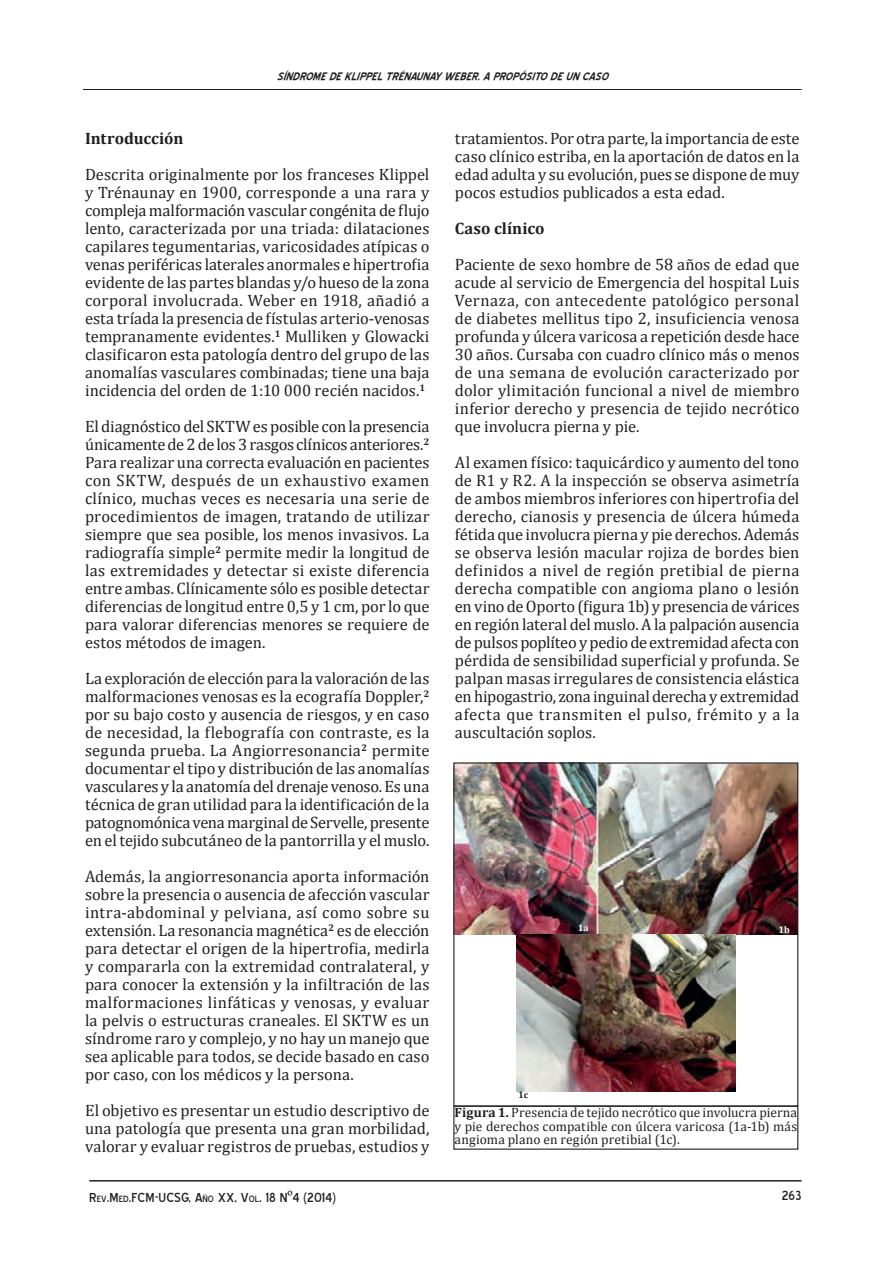
<style>
.page{position:relative;width:893px;height:1263px;background:#fff}
.page>*{position:absolute;margin:0;border:0;box-sizing:border-box;transform-origin:0 0}
.t1{font:16.5px/18px "Cambria";color:#231f20;text-align:justify}
.t2{font:16.5px "Blue Highway";color:#231f20}
.t3{font:700 16.5px "Cambria";color:#231f20}
.t4{font:16.5px "Blue Highway";color:#231f20}
.t5{font:13.5px/13.5px "Cambria";letter-spacing:.01em;color:#231f20;text-align:justify}
.t6{font:italic 700 13.5px "Blue Highway";color:#231f20}
.t7{font:700 9.6px "Cambria";color:#fff}
.t8{font:700 9.6px "Cambria";color:#231f20}
.s1{font-weight:700}
.s2{font-size:11.55px}
.s3{font-family:"Times New Roman"}
</style>
<div class="page">
<hr style="left:89px;top:1180px;width:712px;height:1px;background:#231f20">
<hr style="left:83px;top:89px;width:719px;height:1px;background:#231f20">
<div style="left:453px;top:1106px;width:345px;height:44px;border:1px solid #231f20"></div>
<img style="left:455px;top:764px;width:341px;height:170px">
<img style="left:516px;top:934px;width:220px;height:158px">
<div style="left:453px;top:762px;width:345px;height:344px;border:1px solid #231f20"></div>
<p class="t6" style="left:277px;top:70px;width:337px">SÍNDROMEDEKLIPPELTRÉNAUNAYWEBER.APROPÓSITODEUNCASO</p>
<p class="t3" style="left:85px;top:127px;width:100px">Introducción</p>
<p class="t1" style="left:85px;top:165px;width:346px">Descrita originalmente por los franceses Klippel y Trénaunay en 1900, corresponde a una rara y compleja malformación vascular congénita de flujo lento, caracterizada por una triada: dilataciones capilares tegumentarias, varicosidades atípicas o venas periféricas laterales anormales e hipertrofia evidente de las partes blandas y/o hueso de la zona corporal involucrada. Weber en 1918, añadió a esta tríada la presencia de fístulas arterio-venosas tempranamente evidentes.<sup>1</sup> Mulliken y Glowacki clasificaron esta patología dentro del grupo de las anomalías vasculares combinadas; tiene una baja incidencia del orden de 1:10 000 recién nacidos.<sup>1</sup></p>
<p class="t1" style="left:85px;top:417px;width:346px">El diagnóstico del SKTW es posible con la presencia únicamente de 2 de los 3 rasgos clínicos anteriores.<sup>2<br></sup>Para realizar una correcta evaluación en pacientes con SKTW, después de un exhaustivo examen clínico, muchas veces es necesaria una serie de procedimientos de imagen, tratando de utilizar siempre que sea posible, los menos invasivos. La radiografía simple<sup>2</sup> permite medir la longitud de las extremidades y detectar si existe diferencia entre ambas. Clínicamente sólo es posible detectar diferencias de longitud entre 0,5 y 1 cm, por lo que para valorar diferencias menores se requiere de estos métodos de imagen.</p>
<p class="t1" style="left:85px;top:669px;width:346px">La exploración de elección para la valoración de las malformaciones venosas es la ecografía Doppler,<sup>2 </sup>por su bajo costo y ausencia de riesgos, y en caso de necesidad, la flebografía con contraste, es la segunda prueba. La Angiorresonancia<sup>2</sup> permite documentar el tipo y distribución de las anomalías vasculares y la anatomía del drenaje venoso. Es una técnica de gran utilidad para la identificación de la patognomónica vena marginal de Servelle, presente en el tejido subcutáneo de la pantorrilla y el muslo.</p>
<p class="t1" style="left:85px;top:867px;width:346px">Además, la angiorresonancia aporta información sobre la presencia o ausencia de afección vascular intra-abdominal y pelviana, así como sobre su extensión. La resonancia magnética<sup>2</sup> es de elección para detectar el origen de la hipertrofia, medirla y compararla con la extremidad contralateral, y para conocer la extensión y la infiltración de las malformaciones linfáticas y venosas, y evaluar la pelvis o estructuras craneales. El SKTW es un síndrome raro y complejo, y no hay un manejo que sea aplicable para todos, se decide basado en caso por caso, con los médicos y la persona.</p>
<p class="t1" style="left:85px;top:1101px;width:346px">El objetivo es presentar un estudio descriptivo de una patología que presenta una gran morbilidad, valorar y evaluar registros de pruebas, estudios y</p>
<p class="t1" style="left:455px;top:129px;width:346px">tratamientos. Por otra parte, la importancia de este caso clínico estriba, en la aportación de datos en la edad adulta y su evolución, pues se dispone de muy pocos estudios publicados a esta edad.</p>
<p class="t3" style="left:455px;top:217px;width:91px">Caso clínico</p>
<p class="t1" style="left:455px;top:255px;width:346px">Paciente de sexo hombre de 58 años de edad que acude al servicio de Emergencia del hospital Luis Vernaza, con antecedente patológico personal de diabetes mellitus tipo 2, insuficiencia venosa profunda y úlcera varicosa a repetición desde hace 30 años. Cursaba con cuadro clínico más o menos de una semana de evolución caracterizado por dolor ylimitación funcional a nivel de miembro inferior derecho y presencia de tejido necrótico que involucra pierna y pie.</p>
<p class="t1" style="left:455px;top:453px;width:346px">Al examen físico: taquicárdico y aumento del tono de R1 y R2. A la inspección se observa asimetría de ambos miembros inferiores con hipertrofia del derecho, cianosis y presencia de úlcera húmeda fétida que involucra pierna y pie derechos. Además se observa lesión macular rojiza de bordes bien definidos a nivel de región pretibial de pierna derecha compatible con angioma plano o lesión en vino de Oporto (figura 1b) y presencia de várices en región lateral del muslo. A la palpación ausencia de pulsos poplíteo y pedio de extremidad afecta con pérdida de sensibilidad superficial y profunda. Se palpan masas irregulares de consistencia elástica en hipogastrio, zona inguinal derecha y extremidad afecta que transmiten el pulso, frémito y a la auscultación soplos.</p>
<p class="t7" style="left:578px;top:921px;width:12px">1a</p>
<p class="t8" style="left:518px;top:1087px;width:12px">1c</p>
<p class="t7" style="left:778px;top:922px;width:13px">1b</p>
<p class="t5" style="left:454px;top:1106px;width:344px"><span class="s1">Figura 1.</span> Presencia de tejido necrótico que involucra pierna y pie derechos compatible con úlcera varicosa (1a-1b) más angioma plano en región pretibial (1c).</p>
<p class="t2" style="left:89px;top:1190px;width:248px">R<span class="s2">ev</span>.M<span class="s2">ed</span>.FCM-UCSG, A<span class="s2">ño</span> XX, V<span class="s2">ol</span>. 18 N<span class="s3">º</span>4 (2014)</p>
<p class="t4" style="left:782px;top:1189px;width:21px">263</p>
</div>
